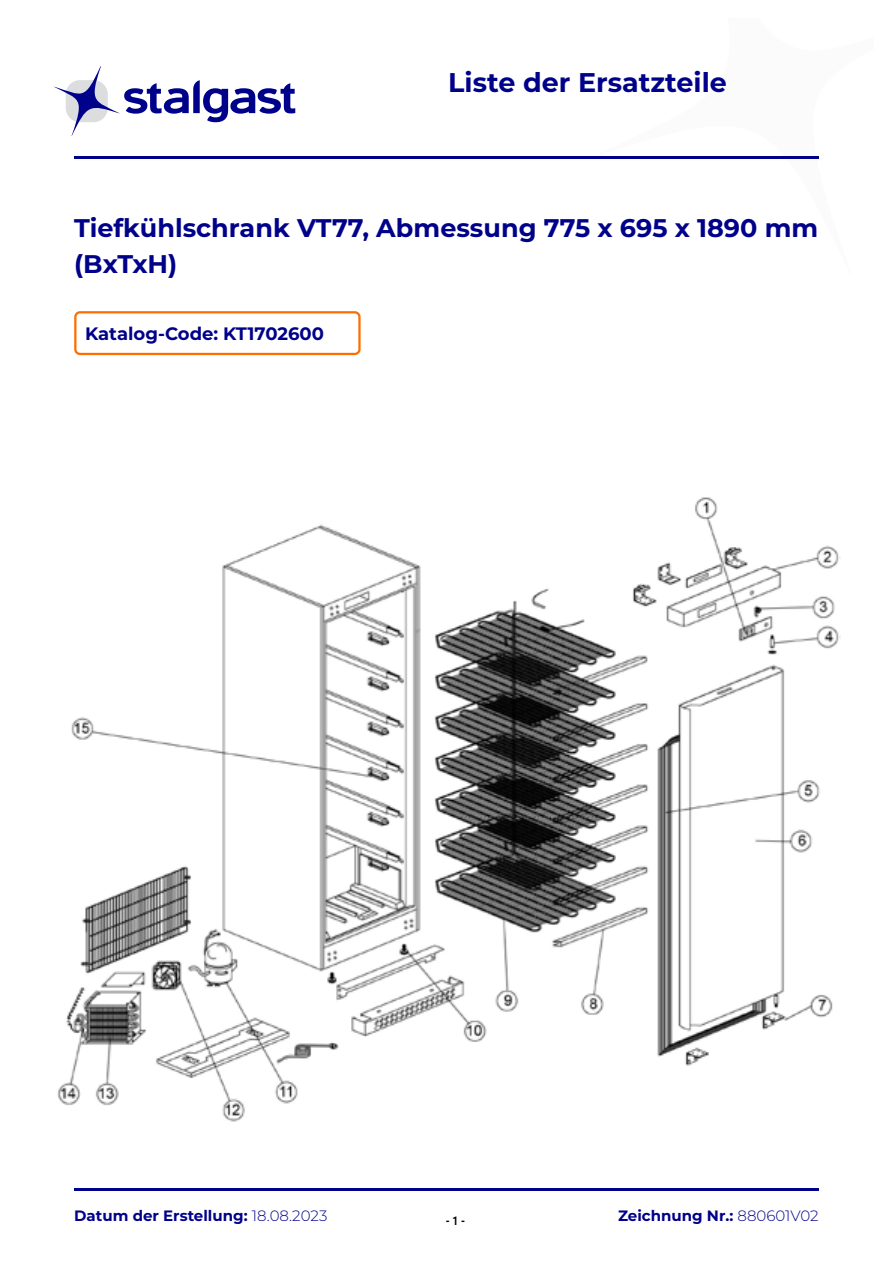
<style>
.page{position:relative;width:893px;height:1263px;background:#fff}
.page>*{position:absolute;margin:0;border:0;box-sizing:border-box;transform-origin:0 0}
.t1{font:700 27px "Montserrat";color:#00018a}
.t2{font:700 25.5px/36px "Montserrat";color:#00018a}
.t3{font:700 18px "Montserrat";color:#00018a}
.t4{font:700 15px "Montserrat";color:#00018a}
.t5{font:700 12px "Roboto";color:#000;scale:.86 1}
.s1{font-weight:300}
</style>
<div class="page">
<svg style="left:54px;top:66px;width:241px;height:70px"></svg>
<hr style="left:74px;top:156px;width:745px;height:2px;background:#00018a">
<hr style="left:74px;top:1188px;width:745px;height:3px;background:#00018a">
<div style="left:74px;top:311px;width:287px;height:44px;border:2px solid #ff6d00;border-radius:5px"></div>
<img style="left:57px;top:497px;width:783px;height:625px">
<h1 class="t1" style="left:448px;top:63px;width:280px">Liste der Ersatzteile</h1>
<h2 class="t2" style="left:74px;top:209px;width:745px">Tiefkühlschrank VT77, Abmessung 775 x 695 x 1890 mm (BxTxH)</h2>
<p class="t3" style="left:85px;top:320px;width:241px">Katalog-Code: KT1702600</p>
<p class="t4" style="left:74px;top:1205px;width:255px">Datum der Erstellung: <span class="s1">18.08.2023</span></p>
<p class="t5" style="left:446px;top:1212px;width:24px">- 1 -</p>
<p class="t4" style="left:618px;top:1205px;width:202px">Zeichnung Nr.: <span class="s1">880601V02</span></p>
</div>
